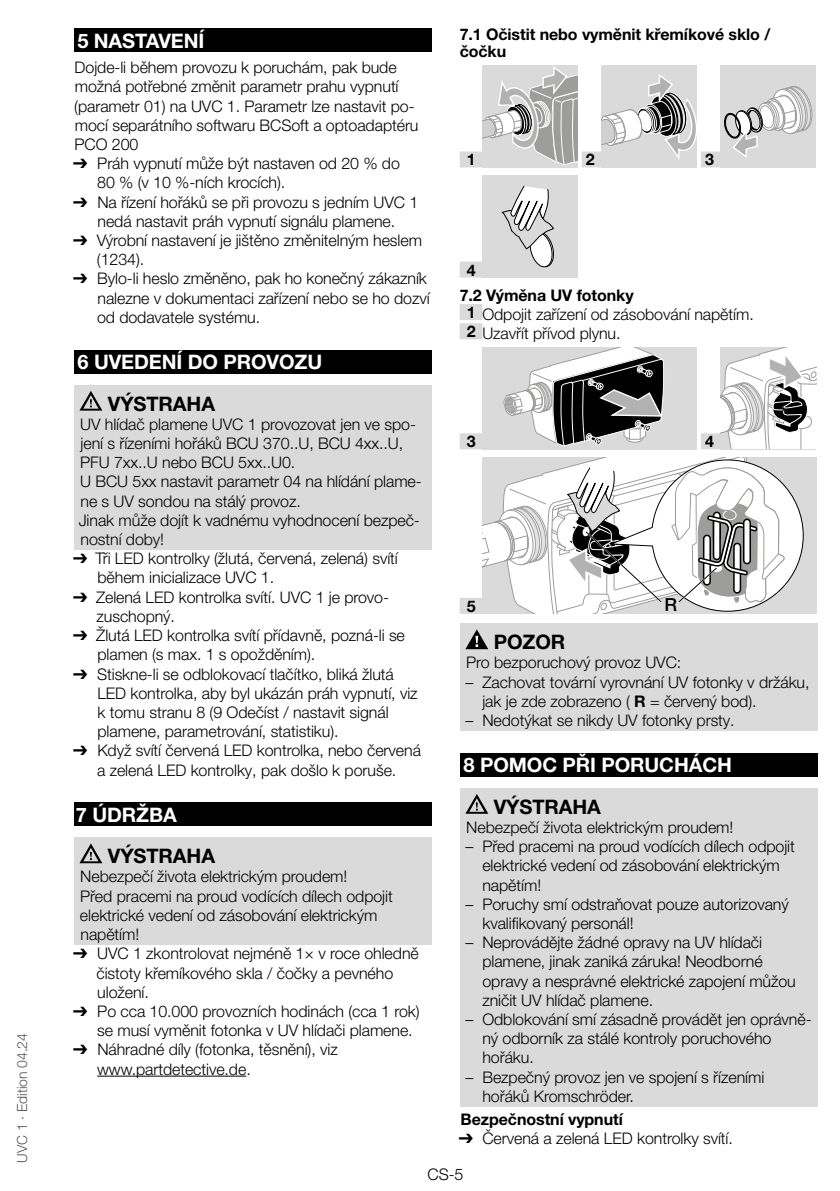
<style>
.page{position:relative;width:840px;height:1191px;background:#fff}
.page>*{position:absolute;margin:0;border:0;box-sizing:border-box;transform-origin:0 0}
.t1{font:700 20px "Helvetica Neue LT Pro";letter-spacing:-.005em;color:#fff}
.t2{font:700 20px "Helvetica Neue LT Pro";letter-spacing:-.005em;color:#000}
.t3{font:500 18px "Helvetica Neue LT Pro";color:#000}
.t4{font:300 16px/19.2px "Helvetica Neue LT Pro";letter-spacing:-.005em;color:#000}
.t5{font:700 16px/17.6px "Helvetica Neue LT Pro";letter-spacing:-.005em;color:#000}
.t6{font:300 14px "Helvetica Neue LT Pro";letter-spacing:-.005em;color:#575756}
.s1{font-family:"Arial Unicode MS";font-weight:400}
.s2{font-weight:700}
</style>
<div class="page">
<div style="left:74px;top:28px;width:357px;height:24px;background:#000"></div>
<div style="left:74px;top:349px;width:357px;height:24px;background:#000"></div>
<div style="left:74px;top:385px;width:357px;height:31px;background:#dadada"></div>
<div style="left:74px;top:413px;width:357px;height:60px;background:#dadada"></div>
<div style="left:74px;top:470px;width:357px;height:41px;background:#dadada"></div>
<div style="left:74px;top:509px;width:357px;height:40px;background:#dadada"></div>
<div style="left:74px;top:802px;width:357px;height:24px;background:#000"></div>
<div style="left:74px;top:837px;width:357px;height:32px;background:#dadada"></div>
<div style="left:74px;top:865px;width:357px;height:22px;background:#dadada"></div>
<div style="left:74px;top:884px;width:357px;height:60px;background:#dadada"></div>
<hr style="left:97px;top:1075px;width:149px;height:1px;background:#000">
<svg style="left:80px;top:391px;width:22px;height:19px"></svg>
<svg style="left:79px;top:843px;width:23px;height:20px"></svg>
<div style="left:459px;top:151px;width:23px;height:16px;background:#dadada"></div>
<div style="left:581px;top:151px;width:20px;height:16px;background:#dadada"></div>
<div style="left:700px;top:151px;width:20px;height:16px;background:#dadada"></div>
<div style="left:459px;top:261px;width:23px;height:16px;background:#dadada"></div>
<div style="left:459px;top:304px;width:23px;height:16px;background:#dadada"></div>
<div style="left:459px;top:323px;width:23px;height:16px;background:#dadada"></div>
<div style="left:459px;top:433px;width:23px;height:16px;background:#dadada"></div>
<div style="left:700px;top:433px;width:20px;height:16px;background:#dadada"></div>
<div style="left:459px;top:598px;width:23px;height:16px;background:#dadada"></div>
<div style="left:459px;top:623px;width:357px;height:32px;background:#dadada"></div>
<div style="left:459px;top:651px;width:357px;height:22px;background:#dadada"></div>
<div style="left:459px;top:670px;width:357px;height:41px;background:#dadada"></div>
<div style="left:459px;top:709px;width:357px;height:21px;background:#dadada"></div>
<div style="left:459px;top:752px;width:357px;height:24px;background:#000"></div>
<div style="left:459px;top:788px;width:357px;height:31px;background:#dadada"></div>
<div style="left:459px;top:816px;width:357px;height:21px;background:#dadada"></div>
<div style="left:459px;top:835px;width:357px;height:60px;background:#dadada"></div>
<div style="left:459px;top:892px;width:357px;height:41px;background:#dadada"></div>
<div style="left:459px;top:931px;width:357px;height:79px;background:#dadada"></div>
<div style="left:459px;top:1008px;width:357px;height:60px;background:#dadada"></div>
<div style="left:459px;top:1065px;width:357px;height:41px;background:#dadada"></div>
<svg style="left:482px;top:66px;width:95px;height:100px;background:#c3c3c3"></svg>
<div style="left:601px;top:65px;width:95px;height:102px;background:#dadada"></div>
<svg style="left:601px;top:74px;width:95px;height:85px"></svg>
<div style="left:720px;top:65px;width:95px;height:102px;background:#dadada"></div>
<svg style="left:724px;top:86px;width:89px;height:72px"></svg>
<div style="left:482px;top:175px;width:95px;height:102px;background:#dadada"></div>
<svg style="left:501px;top:185px;width:53px;height:83px"></svg>
<div style="left:482px;top:347px;width:214px;height:102px;background:#dadada"></div>
<svg style="left:503px;top:347px;width:161px;height:100px"></svg>
<svg style="left:720px;top:348px;width:95px;height:101px"></svg>
<div style="left:482px;top:457px;width:334px;height:157px;background:#dadada"></div>
<svg style="left:482px;top:457px;width:321px;height:157px"></svg>
<svg style="left:465px;top:629px;width:23px;height:20px"></svg>
<svg style="left:466px;top:794px;width:22px;height:19px"></svg>
<p class="t6" style="left:13px;top:1162px;width:131px;rotate:-90deg">UVC 1 · Edition 04.24</p>
<p class="t1" style="left:77px;top:28px;width:128px">5 NASTAVENÍ</p>
<p class="t4" style="left:74px;top:58px;width:345px">Dojde-li během provozu k poruchám, pak bude možná potřebné změnit parametr prahu vypnutí (parametr 01) na UVC 1. Parametr lze nastavit po&shy;mocí separátního softwaru BCSoft a optoadaptéru PCO 200</p>
<p class="t4" style="left:97px;top:154px;width:304px;text-indent:-24px"><span class="s1">➔</span> Práh vypnutí může být nastaven od 20 % do<br>80 % (v 10 %-ních krocích).</p>
<p class="t4" style="left:73px;top:192px;width:346px;text-align:center"><span class="s1">➔</span> Na řízení hořáků se při provozu s jedním UVC 1 nedá nastavit práh vypnutí signálu plamene.</p>
<p class="t4" style="left:97px;top:230px;width:326px;text-indent:-24px"><span class="s1">➔</span> Výrobní nastavení je jištěno změnitelným heslem (1234).</p>
<p class="t4" style="left:97px;top:269px;width:334px;text-indent:-24px"><span class="s1">➔</span> Bylo-li heslo změněno, pak ho konečný zákazník nalezne v dokumentaci zařízení nebo se ho dozví od dodavatele systému.</p>
<p class="t1" style="left:77px;top:349px;width:246px">6 UVEDENÍ DO PROVOZU</p>
<p class="t2" style="left:108px;top:391px;width:81px">VÝSTRAHA</p>
<p class="t4" style="left:79px;top:414px;width:344px">UV hlídač plamene UVC 1 provozovat jen ve spo&shy;jení s řízeními hořáků BCU 370..U, BCU 4xx..U, PFU 7xx..U nebo BCU 5xx..U0.<br>U BCU 5xx nastavit parametr 04 na hlídání plame&shy;ne s UV sondou na stálý provoz.<br>Jinak může dojít k vadnému vyhodnocení bezpeč&shy;nostní doby!</p>
<p class="t4" style="left:97px;top:548px;width:301px;text-indent:-24px"><span class="s1">➔</span> Tři LED kontrolky (žlutá, červená, zelená) svítí během inicializace UVC 1.</p>
<p class="t4" style="left:97px;top:587px;width:294px;text-indent:-24px"><span class="s1">➔</span> Zelená LED kontrolka svítí. UVC 1 je provo&shy;zuschopný.</p>
<p class="t4" style="left:97px;top:625px;width:309px;text-indent:-24px"><span class="s1">➔</span> Žlutá LED kontrolka svítí přídavně, pozná-li se plamen (s max. 1 s opožděním).</p>
<p class="t4" style="left:97px;top:664px;width:321px;text-indent:-24px"><span class="s1">➔</span> Stiskne-li se odblokovací tlačítko, bliká žlutá LED kontrolka, aby byl ukázán práh vypnutí, viz k tomu stranu 8 (9 Odečíst / nastavit signál plamene, parametrování, statistiku).</p>
<p class="t4" style="left:73px;top:740px;width:349px;text-align:center"><span class="s1">➔</span> Když svítí červená LED kontrolka, nebo červená a zelená LED kontrolky, pak došlo k poruše.</p>
<p class="t1" style="left:76px;top:802px;width:88px">7 ÚDRŽBA</p>
<p class="t2" style="left:108px;top:843px;width:81px">VÝSTRAHA</p>
<p class="t4" style="left:80px;top:867px;width:314px">Nebezpečí života elektrickým proudem!<br>Před pracemi na proud vodících dílech odpojit elektrické vedení od zásobování elektrickým napětím!</p>
<p class="t4" style="left:96px;top:943px;width:323px;text-indent:-23px"><span class="s1">➔</span> UVC 1 zkontrolovat nejméně 1× v roce ohledně čistoty křemíkového skla / čočky a pevného uložení.</p>
<p class="t4" style="left:97px;top:1001px;width:324px;text-indent:-24px"><span class="s1">➔</span> Po cca 10.000 provozních hodinách (cca 1 rok) se musí vyměnit fotonka v UV hlídači plamene.</p>
<p class="t4" style="left:97px;top:1039px;width:242px;text-indent:-24px"><span class="s1">➔</span> Náhradné díly (fotonka, těsnění), viz www.partdetective.de.</p>
<p class="t5" style="left:459px;top:25px;width:312px">7.1 Očistit nebo vyměnit křemíkové sklo / čočku</p>
<p class="t5" style="left:466px;top:151px;width:10px">1</p>
<p class="t5" style="left:585px;top:151px;width:10px">2</p>
<p class="t5" style="left:704px;top:151px;width:10px">3</p>
<p class="t5" style="left:459px;top:257px;width:175px;line-height:25.2px;text-indent:7px">4<br>7.2 Výměna UV fotonky</p>
<p class="t4" style="left:466px;top:304px;width:288px"><span class="s2">1</span> Odpojit zařízení od zásobování napětím.<br><span class="s2">2</span> Uzavřít přívod plynu.</p>
<p class="t5" style="left:466px;top:432px;width:10px">3</p>
<p class="t5" style="left:704px;top:432px;width:10px">4</p>
<p class="t5" style="left:466px;top:597px;width:10px">5</p>
<p class="t3" style="left:664px;top:594px;width:14px">R</p>
<p class="t2" style="left:493px;top:629px;width:73px">POZOR</p>
<p class="t4" style="left:466px;top:653px;width:216px">Pro bezporuchový provoz UVC:</p>
<p class="t4" style="left:482px;top:672px;width:328px;text-indent:-17px">– Zachovat tovární vyrovnání UV fotonky v držáku, jak je zde zobrazeno ( <span class="s2">R</span> = červený bod).</p>
<p class="t4" style="left:465px;top:710px;width:271px">– Nedotýkat se nikdy UV fotonky prsty.</p>
<p class="t1" style="left:463px;top:752px;width:267px">8 POMOC PŘI PORUCHÁCH</p>
<p class="t2" style="left:493px;top:794px;width:81px">VÝSTRAHA</p>
<p class="t4" style="left:466px;top:817px;width:268px">Nebezpečí života elektrickým proudem!</p>
<p class="t4" style="left:482px;top:836px;width:314px;text-indent:-17px">– Před pracemi na proud vodících dílech odpojit elektrické vedení od zásobování elektrickým napětím!</p>
<p class="t4" style="left:482px;top:894px;width:308px;text-indent:-17px">– Poruchy smí odstraňovat pouze autorizovaný kvalifikovaný personál!</p>
<p class="t4" style="left:482px;top:932px;width:315px;text-indent:-17px">– Neprovádějte žádné opravy na UV hlídači plamene, jinak zaniká záruka! Neodborné opravy a nesprávné elektrické zapojení můžou zničit UV hlídač plamene.</p>
<p class="t4" style="left:482px;top:1009px;width:330px;text-indent:-17px">– Odblokování smí zásadně provádět jen oprávně&shy;ný odborník za stálé kontroly poruchového hořáku.</p>
<p class="t4" style="left:482px;top:1067px;width:283px;text-indent:-17px">– Bezpečný provoz jen ve spojení s řízeními hořáků Kromschröder.</p>
<p class="t5" style="left:460px;top:1110px;width:164px">Bezpečnostní vypnutí</p>
<p class="t4" style="left:458px;top:1128px;width:275px"><span class="s1">➔</span> Červená a zelená LED kontrolky svítí.</p>
<p class="t4" style="left:427px;top:1164px;width:37px">CS-5</p>
</div>
